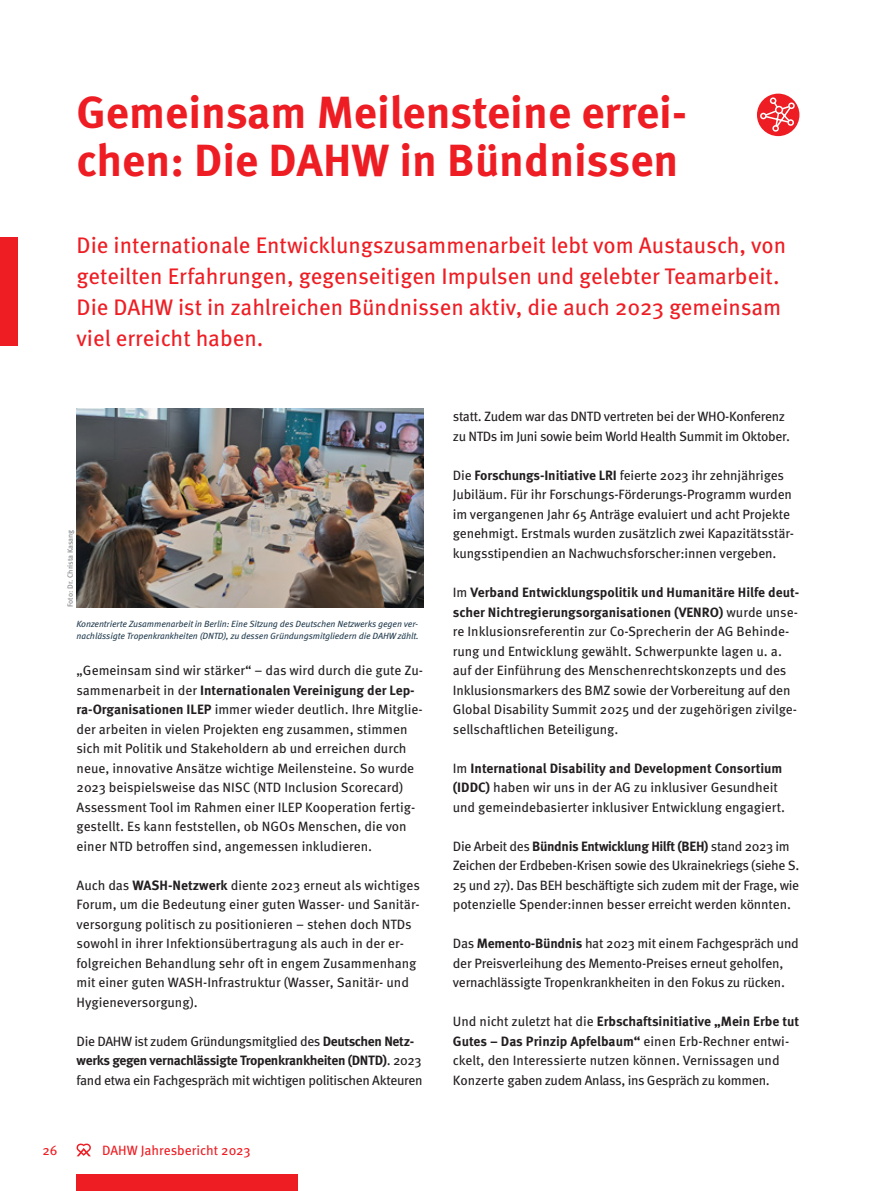
<style>
.page{position:relative;width:893px;height:1191px;background:#fff}
.page>*{position:absolute;margin:0;border:0;box-sizing:border-box;transform-origin:0 0}
._01_Head_bold_rot{font:700 45px/48px "Meta OT";color:#ee1d23}
._03_Vorspann_book_rot{font:22.5px/30.8px "Meta OT";color:#ee1d23}
._04_Fließtext_book_schwarz{font:13.5px/19.5px "Meta OT";letter-spacing:-.01em;color:#231f20}
.t1{font:13.5px "Meta OT";color:#ee1d23}
._09_Kastentext_Organigramm_book_italic{font:italic 9px/12px "Meta OT";letter-spacing:-.01em;color:#263f51}
._07_BU_book_italic_blau{font:7.5px "Meta OT";letter-spacing:-.005em;color:#808285}
.s1{font-weight:700}
</style>
<div class="page">
<div style="left:77px;top:1174px;width:221px;height:17px;background:#ee1d23"></div>
<svg style="left:76px;top:1143px;width:15px;height:13px"></svg>
<div style="left:0;top:238px;width:17px;height:108px;background:#ee1d23"></div>
<img style="left:77px;top:408px;width:346px;height:199px">
<div style="left:757px;top:94px;width:42px;height:42px;background:#ee1d23;border-radius:50%"></div>
<div style="left:770px;top:97px;width:6px;height:7px;border:1px solid #fff;border-radius:50%"></div>
<svg style="left:760px;top:98px;width:36px;height:37px"></svg>
<div style="left:788px;top:102px;width:7px;height:7px;border:1px solid #fff;border-radius:2px"></div>
<p class="_01_Head_bold_rot" style="left:77px;top:89px;width:612px">Gemeinsam Meilensteine errei&shy;chen: Die DAHW in Bündnissen</p>
<p class="_03_Vorspann_book_rot" style="left:77px;top:231px;width:711px">Die internationale Entwicklungszusammenarbeit lebt vom Austausch, von geteilten Erfahrungen, gegenseitigen Impulsen und gelebter Teamarbeit.<br>Die DAHW ist in zahlreichen Bündnissen aktiv, die auch 2023 gemeinsam viel erreicht haben.</p>
<p class="_07_BU_book_italic_blau" style="left:66px;top:607px;width:79px;rotate:-90deg">Foto: Dr. Christa Kasang</p>
<p class="_09_Kastentext_Organigramm_book_italic" style="left:77px;top:618px;width:344px">Konzentrierte Zusammenarbeit in Berlin: Eine Sitzung des Deutschen Netzwerks gegen ver&shy;nachlässigte Tropenkrankheiten (DNTD), zu dessen Gründungsmitgliedern die DAHW zählt.</p>
<p class="_04_Fließtext_book_schwarz" style="left:77px;top:661px;width:348px">„Gemeinsam sind wir stärker“ – das wird durch die gute Zu&shy;sammenarbeit in der <span class="s1">Internationalen Vereinigung der Lep&shy;ra-Organisationen ILEP</span> immer wieder deutlich. Ihre Mitglie&shy;der arbeiten in vielen Projekten eng zusammen, stimmen sich mit Politik und Stakeholdern ab und erreichen durch neue, innovative Ansätze wichtige Meilensteine. So wurde 2023 beispielsweise das NISC (NTD Inclusion Scorecard)<br>Assessment Tool im Rahmen einer ILEP Kooperation fertig&shy;gestellt. Es kann feststellen, ob NGOs Menschen, die von einer NTD betroffen sind, angemessen inkludieren.</p>
<p class="_04_Fließtext_book_schwarz" style="left:77px;top:875px;width:345px">Auch das <span class="s1">WASH-Netzwerk</span> diente 2023 erneut als wichtiges Forum, um die Bedeutung einer guten Wasser- und Sanitär&shy;versorgung politisch zu positionieren – stehen doch NTDs sowohl in ihrer Infektionsübertragung als auch in der er&shy;folgreichen Behandlung sehr oft in engem Zusammenhang mit einer guten WASH-Infrastruktur (Wasser, Sanitär- und Hygieneversorgung).</p>
<p class="_04_Fließtext_book_schwarz" style="left:77px;top:1031px;width:348px">Die DAHW ist zudem Gründungsmitglied des <span class="s1">Deutschen Netz&shy;werks gegen vernachlässigte Tropenkrankheiten (DNTD)</span>. 2023 fand etwa ein Fachgespräch mit wichtigen politischen Akteuren</p>
<p class="t1" style="left:43px;top:1141px;width:17px">26</p>
<p class="t1" style="left:102px;top:1141px;width:150px">DAHW Jahresbericht 2023</p>
<p class="_04_Fließtext_book_schwarz" style="left:453px;top:407px;width:339px">statt. Zudem war das DNTD vertreten bei der WHO-Konferenz zu NTDs im Juni sowie beim World Health Summit im Oktober.</p>
<p class="_04_Fließtext_book_schwarz" style="left:453px;top:466px;width:343px">Die <span class="s1">Forschungs-Initiative LRI</span> feierte 2023 ihr zehnjähriges Jubiläum. Für ihr Forschungs-Förderungs-Programm wurden im vergangenen Jahr 65 Anträge evaluiert und acht Projekte genehmigt. Erstmals wurden zusätzlich zwei Kapazitätsstär&shy;kungsstipendien an Nachwuchsforscher:innen vergeben.</p>
<p class="_04_Fließtext_book_schwarz" style="left:453px;top:583px;width:348px">Im <span class="s1">Verband Entwicklungspolitik und Humanitäre Hilfe deut&shy;scher Nichtregierungsorganisationen (VENRO)</span> wurde unse&shy;re Inklusionsreferentin zur Co-Sprecherin der AG Behinde&shy;rung und Entwicklung gewählt. Schwerpunkte lagen u. a. auf der Einführung des Menschenrechtskonzepts und des Inklusionsmarkers des BMZ sowie der Vorbereitung auf den Global Disability Summit 2025 und der zugehörigen zivilge&shy;sellschaftlichen Beteiligung.</p>
<p class="_04_Fließtext_book_schwarz" style="left:453px;top:758px;width:334px">Im <span class="s1">International Disability and Development Consortium (IDDC)</span> haben wir uns in der AG zu inklusiver Gesundheit und gemeindebasierter inklusiver Entwicklung engagiert.</p>
<p class="_04_Fließtext_book_schwarz" style="left:453px;top:836px;width:348px">Die Arbeit des <span class="s1">Bündnis Entwicklung Hilft (BEH)</span> stand 2023 im Zeichen der Erdbeben-Krisen sowie des Ukrainekriegs (siehe S.<br>25 und 27). Das BEH beschäftigte sich zudem mit der Frage, wie potenzielle Spender:innen besser erreicht werden könnten.</p>
<p class="_04_Fließtext_book_schwarz" style="left:453px;top:934px;width:348px">Das <span class="s1">Memento-Bündnis</span> hat 2023 mit einem Fachgespräch und der Preisverleihung des Memento-Preises erneut geholfen, vernachlässigte Tropenkrankheiten in den Fokus zu rücken.</p>
<p class="_04_Fließtext_book_schwarz" style="left:453px;top:1012px;width:348px">Und nicht zuletzt hat die <span class="s1">Erbschaftsinitiative „Mein Erbe tut Gutes – Das Prinzip Apfelbaum“</span> einen Erb-Rechner entwi&shy;ckelt, den Interessierte nutzen können. Vernissagen und Konzerte gaben zudem Anlass, ins Gespräch zu kommen.</p>
</div>
